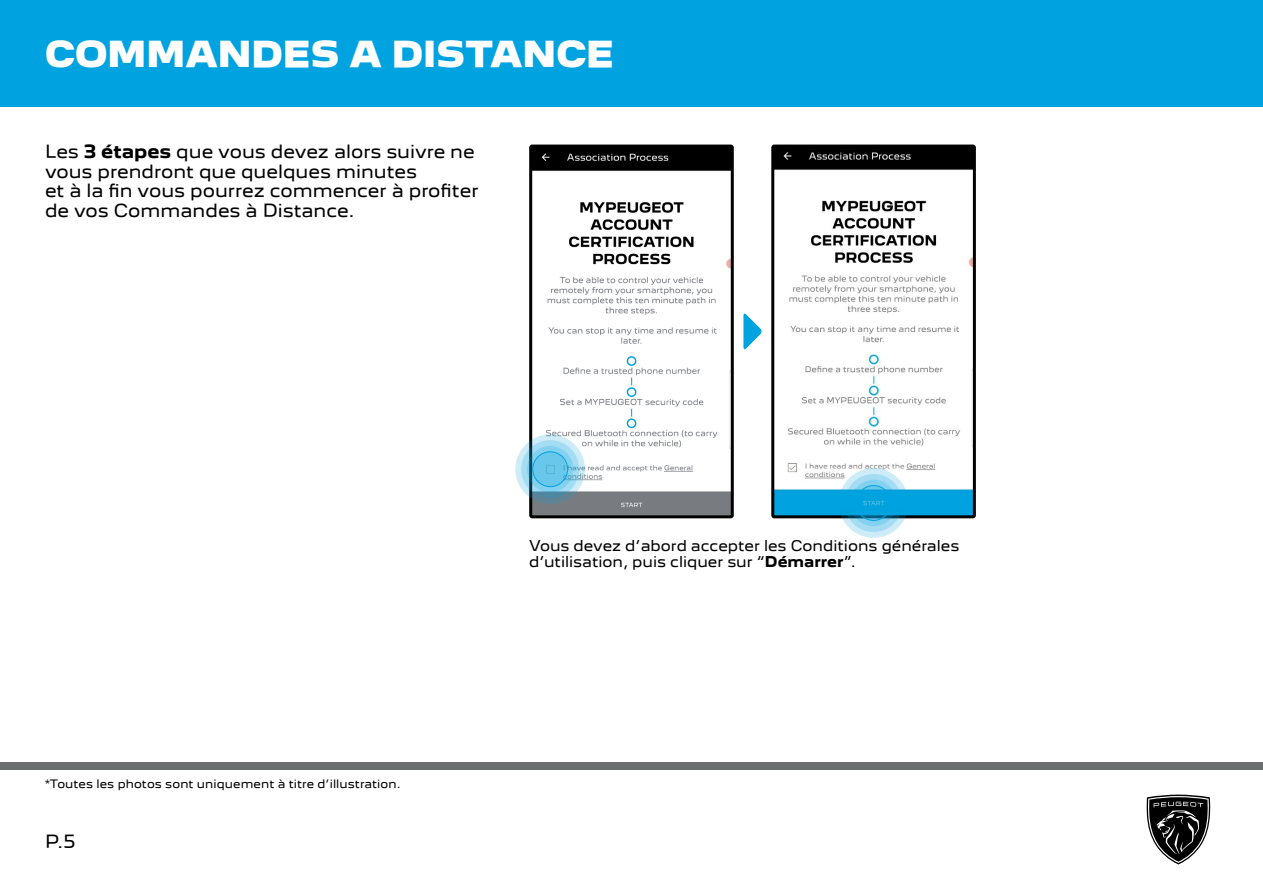
<style>
.page{position:relative;width:1263px;height:893px;background:#fff}
.page>*{position:absolute;margin:0;border:0;box-sizing:border-box;transform-origin:0 0}
.t1{font:900 33px "Peugeot New";color:#fff}
.t2{font:16.5px/19.8px "Peugeot New";color:#000}
.t3{font:13.5px/16.2px "Peugeot New";color:#000}
.t4{font:10.5px "Peugeot New";letter-spacing:.01em;color:#000}
.s1{font-weight:700}
</style>
<div class="page">
<div style="left:0;top:762px;width:1263px;height:7px;background:#6c6f70"></div>
<div style="left:0;top:0;width:1263px;height:107px;background:#00a3e0"></div>
<svg style="left:1146px;top:795px;width:64px;height:69px"></svg>
<img style="left:533px;top:149px;width:197px;height:365px">
<div style="left:529px;top:145px;width:205px;height:373px;border:3px solid #000;border-radius:2px"></div>
<img style="left:775px;top:149px;width:197px;height:365px">
<div style="left:771px;top:145px;width:205px;height:373px;border:3px solid #000;border-radius:2px"></div>
<svg style="left:743px;top:313px;width:19px;height:37px"></svg>
<svg style="left:515px;top:434px;width:70px;height:70px"></svg>
<svg style="left:521px;top:440px;width:58px;height:58px"></svg>
<svg style="left:527px;top:446px;width:46px;height:46px"></svg>
<svg style="left:533px;top:452px;width:35px;height:35px"></svg>
<div style="left:532px;top:451px;width:36px;height:36px;border:1px solid #00a3e0;border-radius:50%"></div>
<svg style="left:839px;top:468px;width:69px;height:70px"></svg>
<svg style="left:844px;top:474px;width:59px;height:58px"></svg>
<svg style="left:850px;top:480px;width:47px;height:46px"></svg>
<svg style="left:856px;top:486px;width:35px;height:34px"></svg>
<div style="left:856px;top:485px;width:35px;height:36px;border:1px solid #00a3e0;border-radius:50%"></div>
<h1 class="t1" style="left:45px;top:27px;width:570px">COMMANDES A DISTANCE</h1>
<p class="t2" style="left:45px;top:140px;width:435px">Les <span class="s1">3 étapes</span> que vous devez alors suivre ne vous prendront que quelques minutes<br>et à la fin vous pourrez commencer à profiter de vos Commandes à Distance.</p>
<p class="t4" style="left:45px;top:776px;width:357px">*Toutes les photos sont uniquement à titre d’illustration.</p>
<p class="t2" style="left:45px;top:830px;width:32px">P.5</p>
<p class="t3" style="left:529px;top:536px;width:432px">Vous devez d’abord accepter les Conditions générales d’utilisation, puis cliquer sur “<span class="s1">Démarrer</span>”.</p>
</div>
